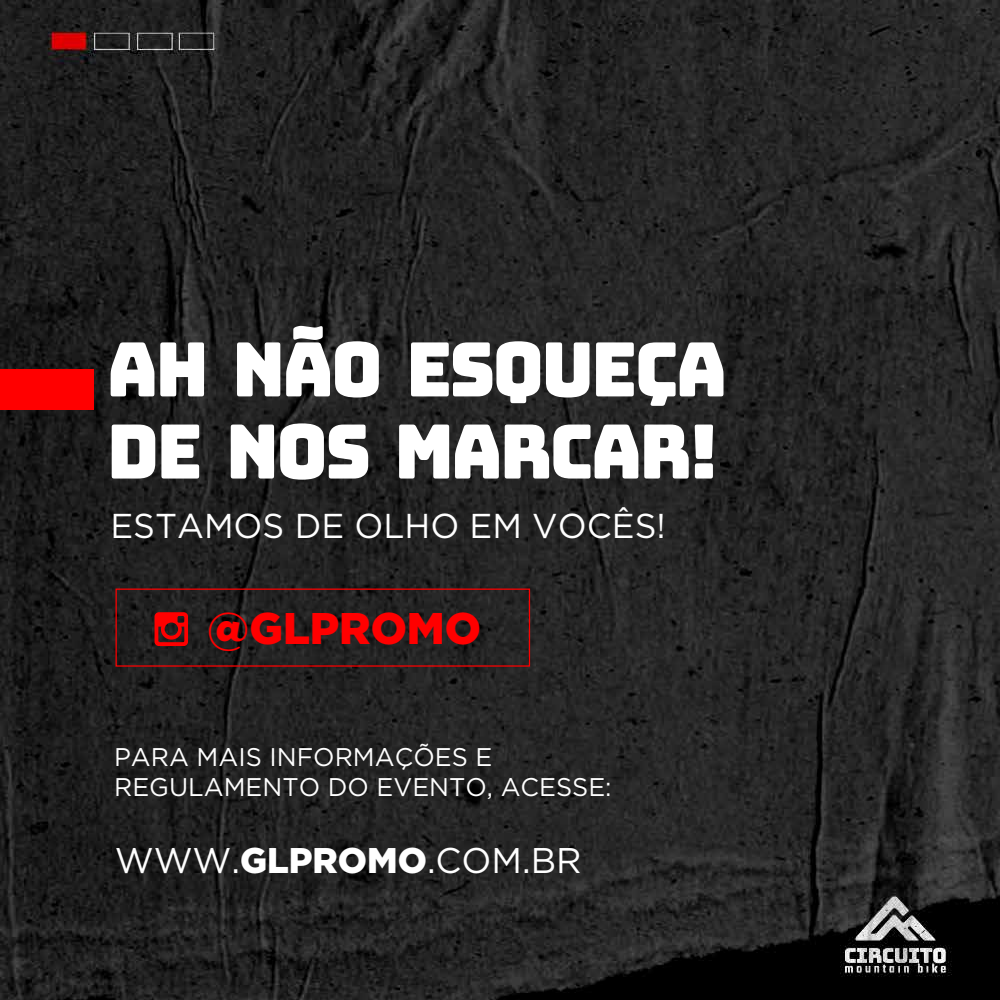
<style>
.page{position:relative;width:1000px;height:1000px;background:#fff}
.page>*{position:absolute;margin:0;border:0;box-sizing:border-box;transform-origin:0 0}
.t1{font:75px/82.1px "Bungee";letter-spacing:-.04em;color:#fff;scale:.94 1}
.t2{font:900 44.25px "Gotham";color:#f00}
.t3{font:35.62px "Gotham";color:#fff}
.t4{font:34.5px "Gotham";color:#fff}
.t5{font:25.5px/30.6px "Gotham";color:#fff}
.s1{font-weight:900}
</style>
<div class="page">
<img style="left:0;top:0;width:1000px;height:1000px">
<div style="left:0;top:369px;width:93px;height:41px;background:#f00"></div>
<svg style="left:155px;top:612px;width:33px;height:34px"></svg>
<div style="left:116px;top:589px;width:414px;height:78px;border:1px solid #f00"></div>
<h1 class="t1" style="left:107px;top:329px;width:662px">AH NãO ESQUEÇA<br>DE NOS MARCAR!</h1>
<h3 class="t4" style="left:110px;top:506px;width:557px">ESTAMOS DE OLHO EM VOCÊS!</h3>
<h2 class="t2" style="left:207px;top:603px;width:276px">@GLPROMO</h2>
<p class="t5" style="left:114px;top:741px;width:499px">PARA MAIS INFORMAÇÕES E<br>REGULAMENTO DO EVENTO, ACESSE:</p>
<h3 class="t3" style="left:115px;top:840px;width:468px">WWW.<span class="s1">GLPROMO</span>.COM.BR</h3>
</div>
